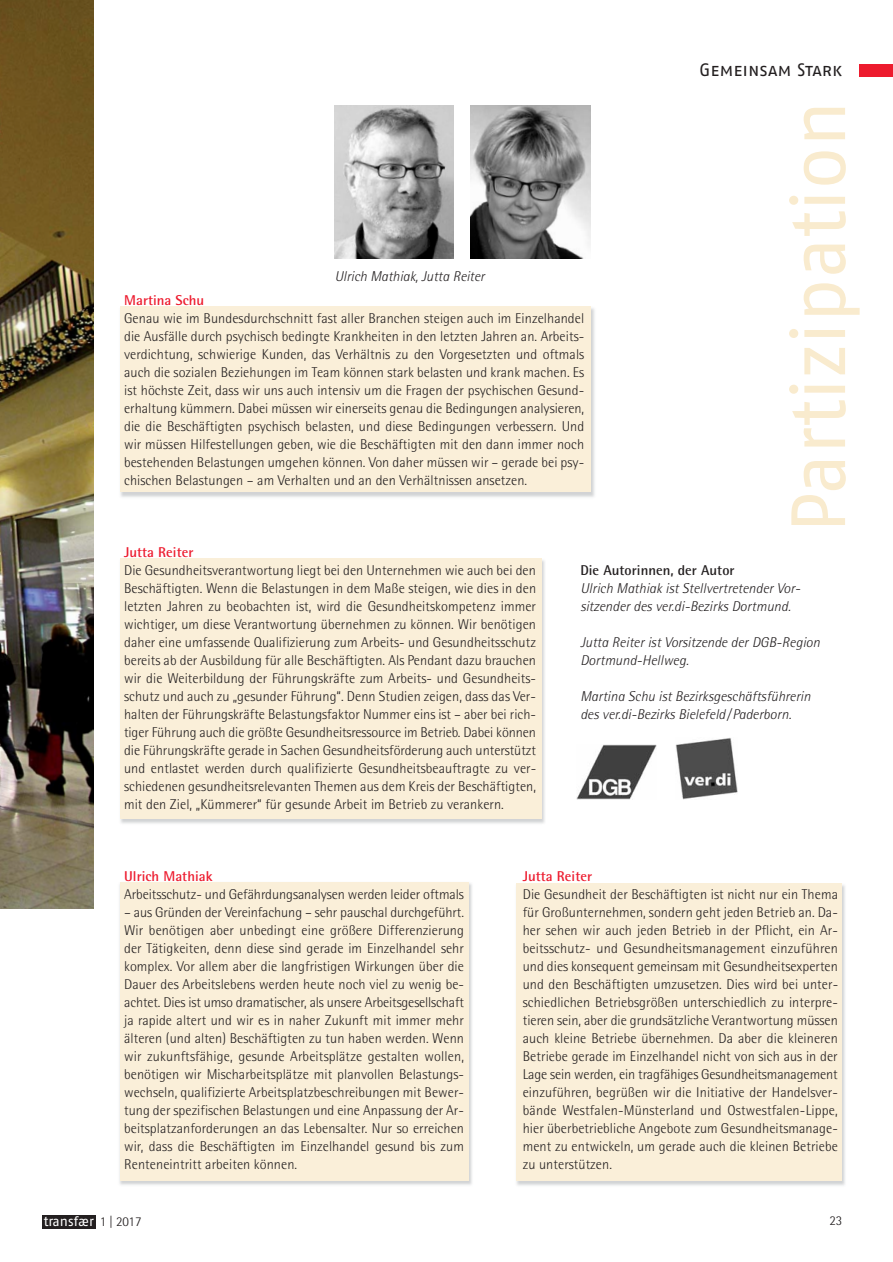
<style>
.page{position:relative;width:893px;height:1262px;background:#fff}
.page>*{position:absolute;margin:0;border:0;box-sizing:border-box;transform-origin:0 0}
.t1{font:76.65px "Fago No";color:#f9ebce}
.t2{font:18px "Fago No Regular Caps";letter-spacing:-.005em;color:#231f20}
.t3{font:300 14.25px/18px "Rotis Semi Sans";letter-spacing:.005em;color:#231f20;text-align:justify}
.t4{font:italic 300 14.25px/18px "Rotis Semi Sans";letter-spacing:.005em;color:#231f20}
.t5{font:700 14.25px "Rotis Semi Sans";letter-spacing:.005em;color:#ed1b2e}
.t6{font:700 14.25px "Rotis Semi Sans";letter-spacing:.005em;color:#231f20}
.t7{font:13.5px "Fago No";color:#fff}
.t8{font:300 13.5px "Rotis Semi Sans";color:#231f20}
.s1{font-family:"Rotis Semi Sans";font-weight:300;color:#231f20}
</style>
<div class="page">
<img style="left:120px;top:558px;width:425px;height:266px">
<div style="left:120px;top:558px;width:421px;height:261px;background:#faefd9"></div>
<img style="left:516px;top:885px;width:329px;height:301px">
<div style="left:516px;top:883px;width:326px;height:298px;background:#faefd9"></div>
<img style="left:119px;top:882px;width:353px;height:303px">
<div style="left:120px;top:882px;width:348px;height:299px;background:#faefd9"></div>
<img style="left:120px;top:306px;width:475px;height:191px">
<div style="left:120px;top:306px;width:470px;height:186px;background:#faefd9"></div>
<div style="left:43px;top:1215px;width:53px;height:13px;background:#231f20"></div>
<div style="left:859px;top:64px;width:33px;height:13px;background:#ed1b2e"></div>
<img style="left:576px;top:745px;width:80px;height:54px">
<img style="left:675px;top:738px;width:62px;height:61px">
<img style="left:471px;top:105px;width:119px;height:153px">
<img style="left:335px;top:105px;width:119px;height:153px">
<img style="left:0;top:0;width:94px;height:909px">
<p class="t4" style="left:335px;top:268px;width:151px">Ulrich Mathiak, Jutta Reiter</p>
<p class="t5" style="left:124px;top:295px;width:82px">Martina Schu</p>
<p class="t3" style="left:124px;top:310px;width:462px">Genau wie im Bundesdurchschnitt fast aller Branchen steigen auch im Einzelhandel die Ausfälle durch psychisch bedingte Krankheiten in den letzten Jahren an. Arbeits&shy;verdichtung, schwierige Kunden, das Verhältnis zu den Vorgesetzten und oftmals auch die sozialen Beziehungen im Team können stark belasten und krank machen. Es ist höchste Zeit, dass wir uns auch intensiv um die Fragen der psychischen Gesund&shy;erhaltung kümmern. Dabei müssen wir einerseits genau die Bedingungen analysieren, die die Beschäftigten psychisch belasten, und diese Bedingungen verbessern. Und wir müssen Hilfestellungen geben, wie die Beschäftigten mit den dann immer noch bestehenden Belastungen umgehen können. Von daher müssen wir – gerade bei psy&shy;chischen Belastungen – am Verhalten und an den Verhältnissen ansetzen.</p>
<p class="t2" style="left:699px;top:60px;width:145px">Gemeinsam Stark</p>
<h1 class="t1" style="left:789px;top:532px;width:433px;rotate:-90deg">Partizipation</h1>
<p class="t5" style="left:124px;top:547px;width:71px">Jutta Reiter</p>
<p class="t3" style="left:124px;top:562px;width:414px">Die Gesundheitsverantwortung liegt bei den Unternehmen wie auch bei den Beschäftigten. Wenn die Belastungen in dem Maße steigen, wie dies in den letzten Jahren zu beobachten ist, wird die Gesundheitskompetenz immer wichtiger, um diese Verantwortung übernehmen zu können. Wir benötigen daher eine umfassende Qualifizierung zum Arbeits- und Gesundheitsschutz bereits ab der Ausbildung für alle Beschäftigten. Als Pendant dazu brauchen wir die Weiterbildung der Führungskräfte zum Arbeits- und Gesundheits&shy;schutz und auch zu „gesunder Führung“. Denn Studien zeigen, dass das Ver&shy;halten der Führungskräfte Belastungsfaktor Nummer eins ist – aber bei rich&shy;tiger Führung auch die größte Gesundheitsressource im Betrieb. Dabei können die Führungskräfte gerade in Sachen Gesundheitsförderung auch unterstützt und entlastet werden durch qualifizierte Gesundheitsbeauftragte zu ver&shy;schiedenen gesundheitsrelevanten Themen aus dem Kreis der Beschäftigten, mit den Ziel, „Kümmerer“ für gesunde Arbeit im Betrieb zu verankern.</p>
<p class="t6" style="left:580px;top:565px;width:156px">Die Autorinnen, der Autor</p>
<p class="t4" style="left:580px;top:580px;width:221px">Ulrich Mathiak ist Stellvertretender Vor - sitzender des ver.di-Bezirks Dortmund.</p>
<p class="t4" style="left:580px;top:634px;width:241px">Jutta Reiter ist Vorsitzende der DGB-Region<br>Dortmund-Hellweg.</p>
<p class="t4" style="left:580px;top:688px;width:232px">Martina Schu ist Bezirksgeschäftsführerin des ver.di-Bezirks Bielefeld/Paderborn.</p>
<p class="t5" style="left:124px;top:871px;width:90px">Ulrich Mathiak</p>
<p class="t3" style="left:124px;top:886px;width:341px">Arbeitsschutz- und Gefährdungsanalysen werden leider oftmals</p>
<p class="t3" style="left:124px;top:904px;width:341px">– aus Gründen der Vereinfachung – sehr pauschal durchgeführt.<br>Wir benötigen aber unbedingt eine größere Differenzierung der Tätigkeiten, denn diese sind gerade im Einzelhandel sehr komplex. Vor allem aber die langfristigen Wirkungen über die Dauer des Arbeitslebens werden heute noch viel zu wenig be&shy;achtet. Dies ist umso dramatischer, als unsere Arbeitsgesellschaft ja rapide altert und wir es in naher Zukunft mit immer mehr älteren (und alten) Beschäftigten zu tun haben werden. Wenn wir zukunftsfähige, gesunde Arbeitsplätze gestalten wollen, benötigen wir Mischarbeitsplätze mit planvollen Belastungs&shy;wechseln, qualifizierte Arbeitsplatzbeschreibungen mit Bewer&shy;tung der spezifischen Belastungen und eine Anpassung der Ar&shy;beitsplatzanforderungen an das Lebensalter. Nur so erreichen wir, dass die Beschäftigten im Einzelhandel gesund bis zum Renteneintritt arbeiten können.</p>
<p class="t5" style="left:522px;top:871px;width:71px">Jutta Reiter</p>
<p class="t3" style="left:522px;top:886px;width:317px">Die Gesundheit der Beschäftigten ist nicht nur ein Thema für Großunternehmen, sondern geht jeden Betrieb an. Da&shy;her sehen wir auch jeden Betrieb in der Pflicht, ein Ar&shy;beitsschutz- und Gesundheitsmanagement einzuführen und dies konsequent gemeinsam mit Gesundheitsexperten und den Beschäftigten umzusetzen. Dies wird bei unter&shy;schiedlichen Betriebsgrößen unterschiedlich zu interpre&shy;tieren sein, aber die grundsätzliche Verantwortung müssen auch kleine Betriebe übernehmen. Da aber die kleineren Betriebe gerade im Einzelhandel nicht von sich aus in der Lage sein werden, ein tragfähiges Gesundheitsmanagement einzuführen, begrüßen wir die Initiative der Handelsver&shy;bände Westfalen-Münsterland und Ostwestfalen-Lippe, hier überbetriebliche Angebote zum Gesundheitsmanage&shy;ment zu entwickeln, um gerade auch die kleinen Betriebe zu unterstützen.</p>
<p class="t7" style="left:44px;top:1216px;width:99px">transfær <span class="s1">1 | 2017</span></p>
<p class="t8" style="left:829px;top:1215px;width:15px">23</p>
</div>
